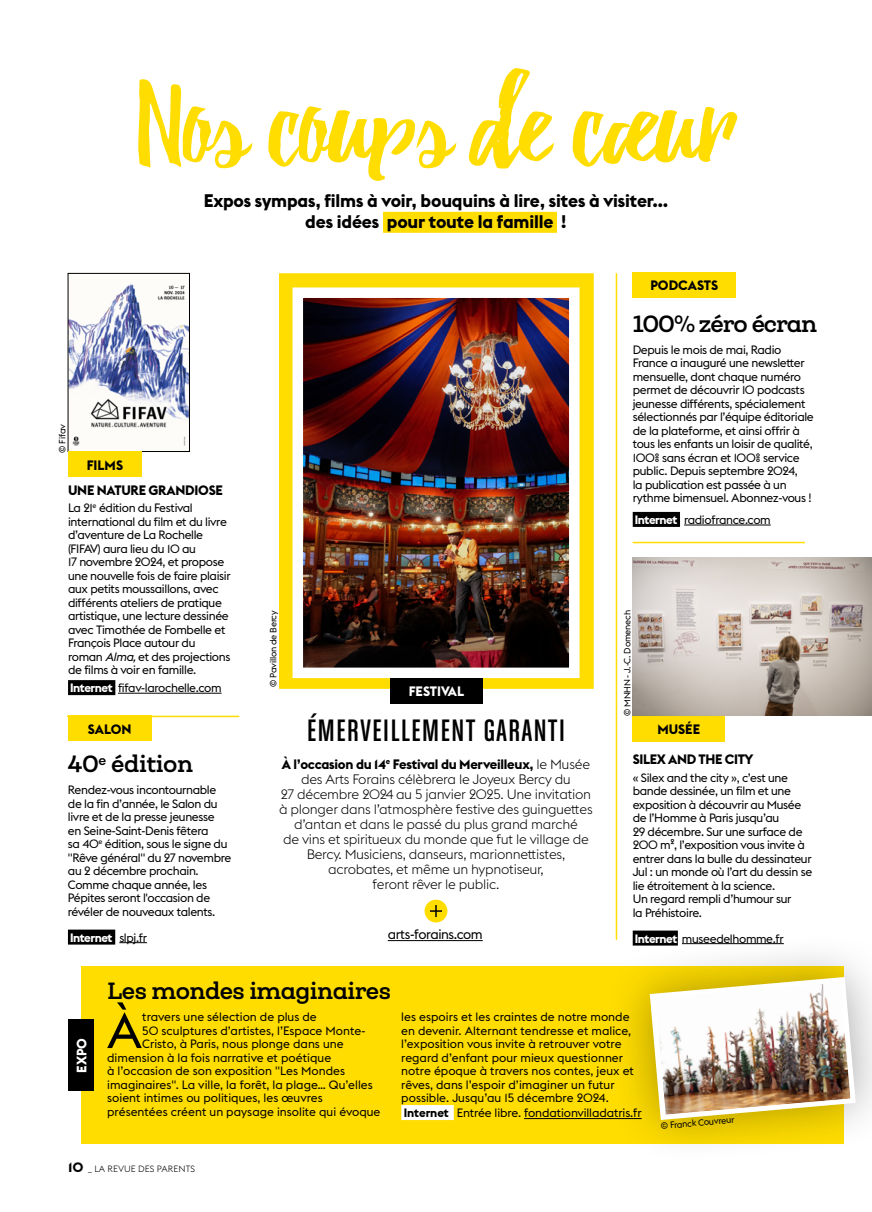
<style>
.page{position:relative;width:872px;height:1212px;background:#fff}
.page>*{position:absolute;margin:0;border:0;box-sizing:border-box;transform-origin:0 0}
.t1{font:50.1px "Euclid Flex";color:#000}
.t2{font:33px "Chalet Comprime Cologne Eighty";letter-spacing:.05em;color:#000}
.t3{font:700 22.5px "Queulat";letter-spacing:-.025em;color:#000}
.t4{font:700 22.5px "Queulat";letter-spacing:-.045em;color:#000}
.t5{font:700 18px/21px "Euclid Flex";letter-spacing:-.01em;color:#000;text-align:center}
.t6{font:300 13.5px/15px "Euclid Flex";letter-spacing:-.02em;color:#000;text-align:center}
.t7{font:700 13.5px "Euclid Flex";letter-spacing:-.02em;color:#000}
.t8{font:13.5px "Euclid Flex";letter-spacing:-.03em;color:#000}
.t9{font:700 13.5px "Euclid Flex";color:#fff}
.t10{font:700 13.5px "Euclid Flex";color:#000}
.t11{font:12px/13.5px "Euclid Flex";letter-spacing:-.03em;color:#000}
.t12{font:12px/13.5px "Euclid Flex";color:#000}
.t13{font:12px "Euclid Flex";letter-spacing:-.01em;color:#000}
.t14{font:700 12px "Euclid Flex";letter-spacing:-.04em;color:#fff}
.t15{font:9px "Euclid Flex";letter-spacing:-.025em;color:#000}
.t16{font:300 9px "Euclid Flex";color:#000}
.s1{font-style:italic}
.s2{font-weight:700;color:#fff}
.s3{font-weight:400;color:#000}
.s4{font-weight:700}
.s5{font-weight:700;font-size:13.5px}
</style>
<div class="page">
<div style="left:81px;top:967px;width:762px;height:177px;background:#fd0"></div>
<svg style="left:138px;top:68px;width:599px;height:113px"></svg>
<div style="left:383px;top:212px;width:174px;height:21px;background:#fd0"></div>
<div style="left:632px;top:512px;width:48px;height:15px;background:#000"></div>
<hr style="left:684px;top:524px;width:86px;height:1px;background:#000">
<div style="left:632px;top:272px;width:104px;height:26px;background:#fd0"></div>
<div style="left:68px;top:680px;width:47px;height:15px;background:#000"></div>
<hr style="left:118px;top:693px;width:104px;height:1px;background:#000">
<hr style="left:67px;top:716px;width:172px;height:1px;background:#fd0">
<hr style="left:615px;top:273px;width:2px;height:667px;background:#fd0">
<div style="left:605px;top:932px;width:267px;height:232px;background:#000;opacity:.35"></div>
<img style="left:647px;top:974px;width:211px;height:148px">
<div style="left:401px;top:1105px;width:53px;height:15px;background:#fff"></div>
<hr style="left:524px;top:1118px;width:117px;height:1px;background:#000">
<div style="left:68px;top:1019px;width:26px;height:72px;background:#000"></div>
<div style="left:424px;top:899px;width:23px;height:23px;background:#fd0;border-radius:50%"></div>
<svg style="left:430px;top:905px;width:12px;height:12px"></svg>
<svg style="left:279px;top:273px;width:315px;height:422px;background:#fedf13"></svg>
<img style="left:303px;top:298px;width:265px;height:369px">
<div style="left:292px;top:287px;width:287px;height:391px;border:10px solid #fff"></div>
<div style="left:390px;top:678px;width:92px;height:26px;background:#000"></div>
<hr style="left:388px;top:940px;width:95px;height:1px;background:#000">
<div style="left:68px;top:929px;width:47px;height:15px;background:#000"></div>
<svg style="left:119px;top:942px;width:28px;height:1px"></svg>
<div style="left:68px;top:716px;width:83px;height:25px;background:#fd0"></div>
<img style="left:70px;top:283px;width:118px;height:163px">
<div style="left:68px;top:273px;width:122px;height:179px;border:1px solid #000"></div>
<div style="left:68px;top:452px;width:74px;height:25px;background:#fd0"></div>
<img style="left:632px;top:558px;width:240px;height:158px">
<div style="left:632px;top:930px;width:46px;height:15px;background:#000"></div>
<hr style="left:682px;top:943px;width:102px;height:1px;background:#000">
<div style="left:632px;top:716px;width:93px;height:25px;background:#fd0"></div>
<hr style="left:632px;top:542px;width:173px;height:1px;background:#fd0">
<h3 class="t5" style="left:204px;top:191px;width:466px">Expos sympas, films à voir, bouquins à lire, sites à visiter… des idées pour toute la famille !</h3>
<p class="t15" style="left:57px;top:453px;width:30px;rotate:-90deg">© Fifav</p>
<p class="t7" style="left:87px;top:457px;width:38px">FILMS</p>
<p class="t7" style="left:68px;top:482px;width:156px">UNE NATURE GRANDIOSE</p>
<p class="t11" style="left:68px;top:501px;width:164px">La 21<sup>e</sup> édition du Festival international du film et du livre d’aventure de La Rochelle (FIFAV) aura lieu du 10 au<br>17 novembre 2024, et propose une nouvelle fois de faire plaisir aux petits moussaillons, avec différents ateliers de pratique artistique, une lecture dessinée avec Timothée de Fombelle et<br>François Place autour du roman <span class="s1">Alma,</span> et des projections de films à voir en famille.</p>
<p class="t11" style="left:70px;top:681px;width:153px"><span class="s2">Internet</span> fifav-larochelle.com</p>
<p class="t7" style="left:88px;top:721px;width:45px">SALON</p>
<h3 class="t3" style="left:68px;top:749px;width:127px">40<sup>e</sup> édition</h3>
<p class="t11" style="left:68px;top:783px;width:165px">Rendez-vous incontournable de la fin d’année, le Salon du livre et de la presse jeunesse<br>en Seine-Saint-Denis fêtera<br>sa 40<sup>e</sup> édition, sous le signe du "Rêve général" du 27 novembre au 2 décembre prochain.<br>Comme chaque année, les<br>Pépites seront l'occasion de révéler de nouveaux talents.</p>
<p class="t14" style="left:70px;top:930px;width:78px">Internet <span class="s3">slpj.fr</span></p>
<p class="t10" style="left:650px;top:278px;width:69px">PODCASTS</p>
<h3 class="t4" style="left:632px;top:308px;width:186px">100% zéro écran</h3>
<p class="t11" style="left:632px;top:343px;width:183px">Depuis le mois de mai, Radio France a inauguré une newsletter mensuelle, dont chaque numéro permet de découvrir 10 podcasts jeunesse différents, spécialement sélectionnés par l’équipe éditoriale de la plateforme, et ainsi offrir à tous les enfants un loisir de qualité, 100% sans écran et 100% service public. Depuis septembre 2024,<br>la publication est passée à un rythme bimensuel. Abonnez-vous !</p>
<p class="t11" style="left:635px;top:513px;width:137px"><span class="s2">Internet</span> radiofrance.com</p>
<p class="t15" style="left:268px;top:686px;width:78px;rotate:-90deg">© Pavillon de Bercy</p>
<p class="t15" style="left:622px;top:716px;width:108px;rotate:-90deg">© MNHN - J.-C. Domenech</p>
<p class="t9" style="left:409px;top:684px;width:57px">FESTIVAL</p>
<h2 class="t2" style="left:307px;top:712px;width:259px">ÉMERVEILLEMENT GARANTI</h2>
<p class="t6" style="left:279px;top:757px;width:315px"><span class="s4">À l’occasion du 14</span><sup>e</sup> <span class="s4">Festival du Merveilleux,</span> le Musée des Arts Forains célèbrera le Joyeux Bercy du<br>27 décembre 2024 au 5 janvier 2025. Une invitation à plonger dans l’atmosphère festive des guinguettes d’antan et dans le passé du plus grand marché<br>de vins et spiritueux du monde que fut le village de Bercy. Musiciens, danseurs, marionnettistes, acrobates, et même un hypnotiseur,<br>feront rêver le public.</p>
<p class="t7" style="left:657px;top:721px;width:44px">MUSÉE</p>
<p class="t7" style="left:632px;top:751px;width:122px">SILEX AND THE CITY</p>
<p class="t11" style="left:632px;top:771px;width:181px">« Silex and the city », c’est une bande dessinée, un film et une exposition à découvrir au Musée de l’Homme à Paris jusqu’au<br>29 décembre. Sur une surface de<br>200 m², l’exposition vous invite à entrer dans la bulle du dessinateur<br>Jul : un monde où l’art du dessin se lie étroitement à la science.<br>Un regard rempli d’humour sur<br>la Préhistoire.</p>
<p class="t11" style="left:635px;top:932px;width:150px"><span class="s2">Internet</span> museedelhomme.fr</p>
<p class="t8" style="left:388px;top:927px;width:96px">arts-forains.com</p>
<p class="t9" style="left:74px;top:1073px;width:36px;rotate:-90deg">EXPO</p>
<h3 class="t3" style="left:107px;top:975px;width:285px">Les mondes imaginaires</h3>
<h1 class="t1" style="left:107px;top:1001px;width:37px">À</h1>
<p class="t12" style="left:142px;top:1010px;width:176px">travers une sélection de plus de</p>
<p class="t12" style="left:142px;top:1024px;width:225px">50 sculptures d’artistes, l’Espace Monte-</p>
<p class="t12" style="left:142px;top:1037px;width:203px">Cristo, à Paris, nous plonge dans une</p>
<p class="t12" style="left:107px;top:1051px;width:226px">dimension à la fois narrative et poétique</p>
<p class="t12" style="left:107px;top:1064px;width:239px">à l’occasion de son exposition "Les Mondes</p>
<p class="t12" style="left:107px;top:1078px;width:267px">imaginaires". La ville, la forêt, la plage… Qu’elles</p>
<p class="t12" style="left:107px;top:1091px;width:217px">soient intimes ou politiques, les œuvres</p>
<p class="t12" style="left:107px;top:1105px;width:275px">présentées créent un paysage insolite qui évoque</p>
<p class="t12" style="left:401px;top:1010px;width:234px">les espoirs et les craintes de notre monde en devenir. Alternant tendresse et malice, l’exposition vous invite à retrouver votre regard d’enfant pour mieux questionner notre époque à travers nos contes, jeux et rêves, dans l’espoir d’imaginer un futur possible. Jusqu’au 15 décembre 2024.</p>
<p class="t13" style="left:404px;top:1106px;width:239px"><span class="s4">Internet</span> Entrée libre. fondationvilladatris.fr</p>
<p class="t16" style="left:68px;top:1163px;width:128px"><span class="s5">10</span> _ LA REVUE DES PARENTS</p>
<p class="t15" style="left:660px;top:1121px;width:75px;rotate:-5deg">© Franck Couvreur</p>
</div>
